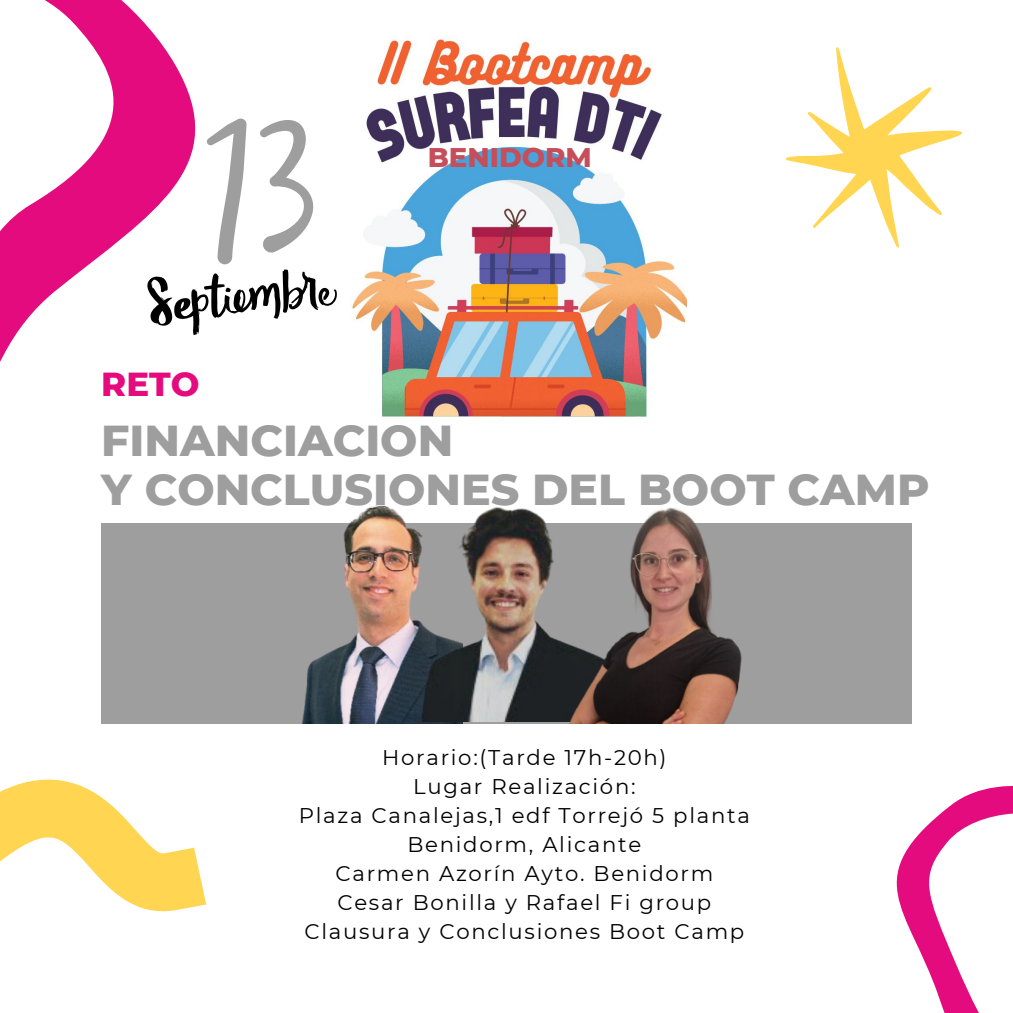
<style>
.page{position:relative;width:1013px;height:1013px;background:#fff}
.page>*{position:absolute;margin:0;border:0;box-sizing:border-box;transform-origin:0 0}
.t1{font:800 44.12px "Montserrat";color:#9f9e9f}
.t2{font:800 34px "Montserrat";color:#e30b7d}
.t3{font:800 27.5px "Montserrat";color:#c64e5b}
.t4{font:21.25px "Montserrat";letter-spacing:.08em;color:#000}
</style>
<div class="page">
<svg style="left:786px;top:47px;width:176px;height:201px"></svg>
<svg style="left:0;top:779px;width:206px;height:133px"></svg>
<svg style="left:0;top:0;width:195px;height:362px"></svg>
<svg style="left:896px;top:786px;width:116px;height:226px"></svg>
<div style="left:101px;top:523px;width:810px;height:201px;background:#9f9e9f"></div>
<svg style="left:147px;top:118px;width:190px;height:218px"></svg>
<img style="left:351px;top:39px;width:335px;height:378px">
<img style="left:302px;top:505px;width:161px;height:218px">
<img style="left:416px;top:505px;width:141px;height:216px">
<img style="left:557px;top:508px;width:185px;height:215px">
<p class="t2" style="left:101px;top:363px;width:100px">RETO</p>
<p class="t3" style="left:428px;top:140px;width:166px">BENIDORM</p>
<p class="t1" style="left:101px;top:413px;width:353px">FINANCIACIÓN</p>
<p class="t1" style="left:101px;top:462px;width:829px">Y CONCLUSIONES DEL BOOT CAMP</p>
<p class="t4" style="left:382px;top:744px;width:286px">Horario:(Tarde 17h-20h)</p>
<p class="t4" style="left:413px;top:773px;width:224px">Lugar Realización:</p>
<p class="t4" style="left:299px;top:802px;width:452px">Plaza Canalejas,1 edf Torrejó 5 planta</p>
<p class="t4" style="left:407px;top:831px;width:235px">Benidorm, Alicante</p>
<p class="t4" style="left:335px;top:860px;width:379px">Carmen Azorín Ayto. Benidorm</p>
<p class="t4" style="left:337px;top:889px;width:375px">Cesar Bonilla y Rafael Fi group</p>
<p class="t4" style="left:304px;top:918px;width:441px">Clausura y Conclusiones Boot Camp</p>
</div>
